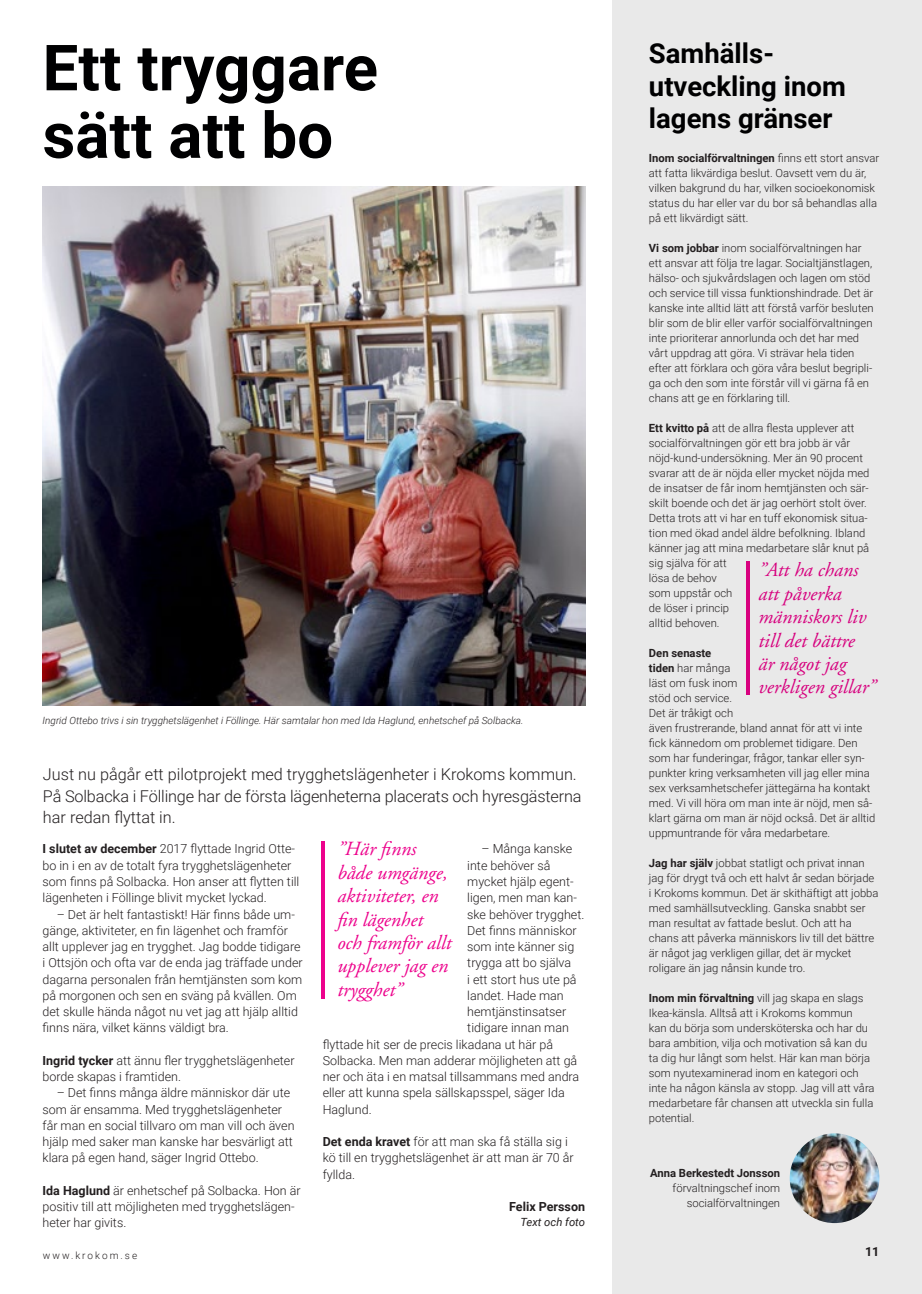
<style>
.page{position:relative;width:922px;height:1294px;background:#fff}
.page>*{position:absolute;margin:0;border:0;box-sizing:border-box;transform-origin:0 0}
.t1{font:700 63.62px/67.5px "Roboto";color:#000001}
.t2{font:700 27.5px/32.5px "Roboto";color:#000001}
.t3{font:italic 20px/23.4px "Adobe Garamond";color:#ed028c}
.t4{font:300 16.25px/21.2px "Roboto";letter-spacing:-.005em;color:#231f20}
.t5{font:300 12.5px/16.2px "Roboto";color:#231f20}
.t6{font:700 12.5px "Roboto";color:#231f20}
.t7{font:300 11.25px/15px "Roboto";color:#231f20}
.t8{font:700 11.25px "Roboto";color:#231f20}
.t9{font:italic 11.25px "Roboto";color:#231f20}
.t10{font:italic 300 10px "Roboto";color:#231f20}
.t11{font:300 10px "Roboto";letter-spacing:.2em;color:#231f20}
.s1{font-weight:700}
</style>
<div class="page">
<div style="left:612px;top:0;width:309px;height:1293px;background:#e9e9e9"></div>
<img style="left:789px;top:1133px;width:90px;height:89px;border-radius:45px">
<svg style="left:746px;top:561px;width:3px;height:134px"></svg>
<img style="left:43px;top:187px;width:542px;height:518px">
<hr style="left:321px;top:841px;width:4px;height:157px;background:#ed028c">
<h1 class="t1" style="left:43px;top:32px;width:337px">Ett tryggare sätt att bo</h1>
<p class="t10" style="left:43px;top:713px;width:482px">Ingrid Ottebo trivs i sin trygghetslägenhet i Föllinge. Här samtalar hon med Ida Haglund, enhetschef på Solbacka.</p>
<h3 class="t4" style="left:43px;top:763px;width:540px">Just nu pågår ett pilotprojekt med trygghetslägenheter i Krokoms kommun.<br>På Solbacka i Föllinge har de första lägenheterna placerats och hyresgästerna har redan flyttat in.</h3>
<h3 class="t3" style="left:337px;top:838px;width:116px">”Här finns både umgänge, aktiviteter, en fin lägenhet och framför allt upplever jag en trygghet”</h3>
<p class="t5" style="left:481px;top:840px;width:92px">– Många kanske</p>
<p class="t5" style="left:467px;top:856px;width:84px">inte behöver så</p>
<p class="t5" style="left:467px;top:873px;width:108px">mycket hjälp egent-</p>
<p class="t5" style="left:467px;top:889px;width:111px">ligen, men man kan-</p>
<p class="t5" style="left:467px;top:905px;width:119px">ske behöver trygghet.</p>
<p class="t5" style="left:467px;top:921px;width:111px">Det finns människor</p>
<p class="t5" style="left:467px;top:938px;width:108px">som inte känner sig</p>
<p class="t5" style="left:467px;top:954px;width:105px">trygga att bo själva</p>
<p class="t5" style="left:467px;top:970px;width:111px">i ett stort hus ute på</p>
<p class="t5" style="left:467px;top:986px;width:98px">landet. Hade man</p>
<p class="t5" style="left:467px;top:1003px;width:100px">hemtjänstinsatser</p>
<p class="t5" style="left:467px;top:1019px;width:103px">tidigare innan man</p>
<p class="t5" style="left:322px;top:1035px;width:232px">flyttade hit ser de precis likadana ut här på</p>
<p class="t5" style="left:322px;top:1051px;width:256px">Solbacka. Men man adderar möjligheten att gå</p>
<p class="t5" style="left:322px;top:1068px;width:258px">ner och äta i en matsal tillsammans med andra</p>
<p class="t5" style="left:322px;top:1084px;width:243px">eller att kunna spela sällskapsspel, säger Ida</p>
<p class="t5" style="left:322px;top:1100px;width:50px">Haglund.</p>
<p class="t5" style="left:322px;top:1133px;width:252px"><span class="s1">Det enda kravet</span> för att man ska få ställa sig i kö till en trygghetslägenhet är att man är 70 år fyllda.</p>
<p class="t6" style="left:509px;top:1197px;width:77px">Felix Persson</p>
<p class="t9" style="left:520px;top:1214px;width:66px">Text och foto</p>
<p class="t5" style="left:43px;top:840px;width:258px"><span class="s1">I slutet av december</span> 2017 flyttade Ingrid Otte&shy;bo in i en av de totalt fyra trygghetslägenheter som finns på Solbacka. Hon anser att flytten till lägenheten i Föllinge blivit mycket lyckad.</p>
<p class="t5" style="left:43px;top:905px;width:261px;text-indent:14px">– Det är helt fantastiskt! Här finns både um&shy;gänge, aktiviteter, en fin lägenhet och framför allt upplever jag en trygghet. Jag bodde tidigare i Ottsjön och ofta var de enda jag träffade under dagarna personalen från hemtjänsten som kom på morgonen och sen en sväng på kvällen. Om det skulle hända något nu vet jag att hjälp alltid finns nära, vilket känns väldigt bra.</p>
<p class="t5" style="left:43px;top:1051px;width:253px"><span class="s1">Ingrid tycker</span> att ännu fler trygghetslägenheter borde skapas i framtiden.</p>
<p class="t5" style="left:43px;top:1084px;width:253px;text-indent:14px">– Det finns många äldre människor där ute som är ensamma. Med trygghetslägenheter får man en social tillvaro om man vill och även hjälp med saker man kanske har besvärligt att klara på egen hand, säger Ingrid Ottebo.</p>
<p class="t5" style="left:43px;top:1181px;width:259px"><span class="s1">Ida Haglund</span> är enhetschef på Solbacka. Hon är positiv till att möjligheten med trygghetslägen&shy;heter har givits.</p>
<h2 class="t2" style="left:648px;top:36px;width:198px">Samhälls&shy;utveckling inom lagens gränser</h2>
<p class="t7" style="left:648px;top:150px;width:232px"><span class="s1">Inom socialförvaltningen</span> finns ett stort ansvar att fatta likvärdiga beslut. Oavsett vem du är, vilken bakgrund du har, vilken socioekonomisk status du har eller var du bor så behandlas alla på ett likvärdigt sätt.</p>
<p class="t7" style="left:648px;top:240px;width:226px"><span class="s1">Vi som jobbar</span> inom socialförvaltningen har ett ansvar att följa tre lagar. Socialtjänstlagen, hälso- och sjukvårdslagen och lagen om stöd och service till vissa funktionshindrade. Det är kanske inte alltid lätt att förstå varför besluten blir som de blir eller varför socialförvaltningen inte prioriterar annorlunda och det har med vårt uppdrag att göra. Vi strävar hela tiden efter att förklara och göra våra beslut begripli&shy;ga och den som inte förstår vill vi gärna få en chans att ge en förklaring till.</p>
<p class="t7" style="left:648px;top:420px;width:222px"><span class="s1">Ett kvitto på</span> att de allra flesta upplever att socialförvaltningen gör ett bra jobb är vår nöjd-kund-undersökning. Mer än 90 procent svarar att de är nöjda eller mycket nöjda med de insatser de får inom hemtjänsten och sär&shy;skilt boende och det är jag oerhört stolt över.<br>Detta trots att vi har en tuff ekonomisk situa&shy;tion med ökad andel äldre befolkning. Ibland känner jag att mina medarbetare slår knut på sig själva för att<br>lösa de behov<br>som uppstår och<br>de löser i princip<br>alltid behoven.</p>
<p class="t7" style="left:648px;top:645px;width:228px"><span class="s1">Den senaste<br>tiden</span> har många<br>läst om fusk inom<br>stöd och service.<br>Det är tråkigt och<br>även frustrerande, bland annat för att vi inte fick kännedom om problemet tidigare. Den som har funderingar, frågor, tankar eller syn&shy;punkter kring verksamheten vill jag eller mina sex verksamhetschefer jättegärna ha kontakt med. Vi vill höra om man inte är nöjd, men så&shy;klart gärna om man är nöjd också. Det är alltid uppmuntrande för våra medarbetare.</p>
<p class="t7" style="left:648px;top:855px;width:231px"><span class="s1">Jag har själv</span> jobbat statligt och privat innan jag för drygt två och ett halvt år sedan började i Krokoms kommun. Det är skithäftigt att jobba med samhällsutveckling. Ganska snabbt ser man resultat av fattade beslut. Och att ha chans att påverka människors liv till det bättre är något jag verkligen gillar, det är mycket roligare än jag nånsin kunde tro.</p>
<p class="t7" style="left:648px;top:990px;width:227px"><span class="s1">Inom min förvaltning</span> vill jag skapa en slags Ikea-känsla. Alltså att i Krokoms kommun<br>kan du börja som undersköterska och har du bara ambition, vilja och motivation så kan du ta dig hur långt som helst. Här kan man börja som nyutexaminerad inom en kategori och inte ha någon känsla av stopp. Jag vill att våra medarbetare får chansen att utveckla sin fulla potential.</p>
<h3 class="t3" style="left:758px;top:559px;width:119px">”Att ha chans att påverka människors liv till det bättre<br>är något jag verkligen gillar”</h3>
<p class="t8" style="left:650px;top:1164px;width:131px">Anna Berkestedt Jonsson</p>
<p class="t7" style="left:672px;top:1179px;width:109px;text-align:right">förvaltningschef inom socialförvaltningen</p>
<p class="t11" style="left:43px;top:1247px;width:96px">www.krokom.se</p>
<p class="t6" style="left:864px;top:1243px;width:16px">11</p>
</div>
